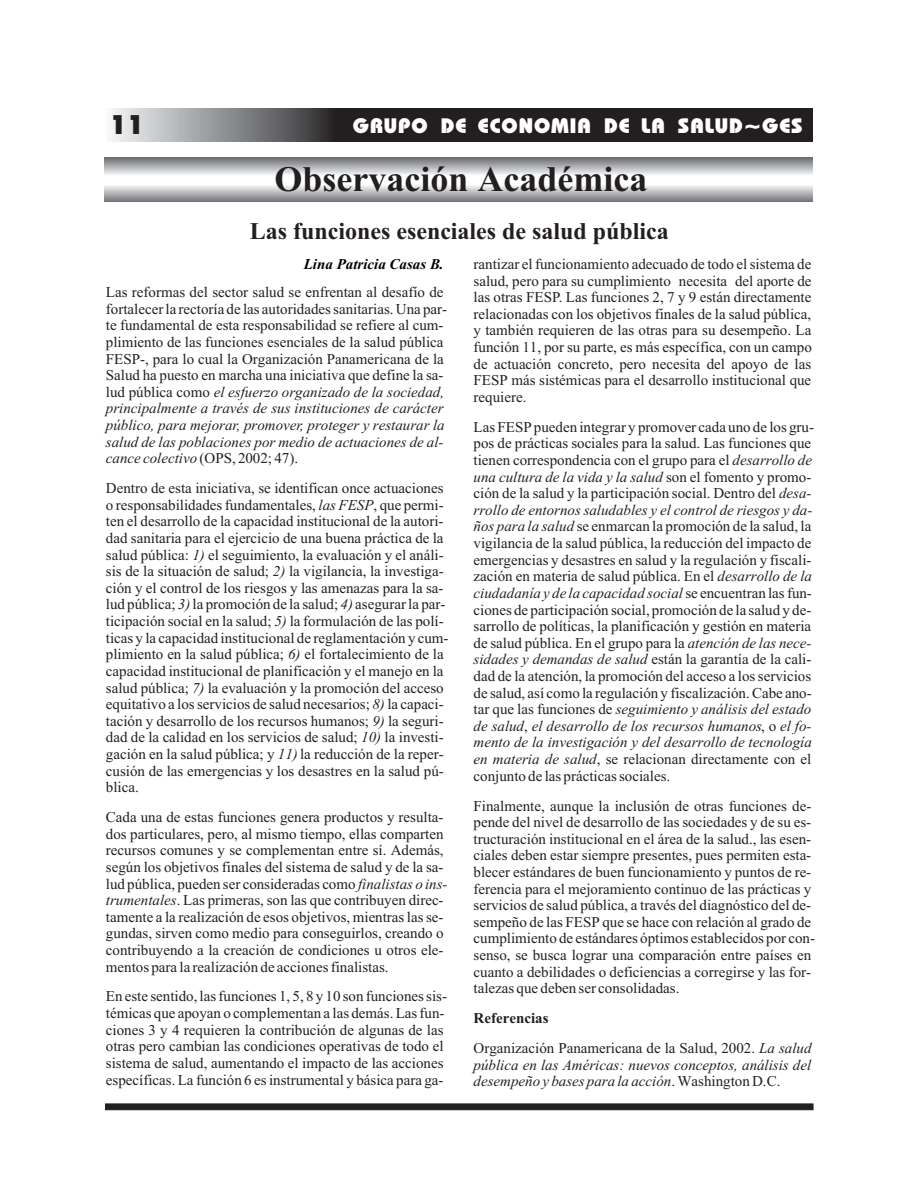
<style>
.page{position:relative;width:918px;height:1188px;background:#fff}
.page>*{position:absolute;margin:0;border:0;box-sizing:border-box;transform-origin:0 0}
.t1{font:700 36px "Times New Roman";color:#231f20}
.t2{font:27px "Bauhaus Hv BT";color:#231f20}
.t3{font:700 24px "Times New Roman";color:#231f20}
.t4{font:21px "Bauhaus Hv BT";letter-spacing:.045em;color:#fff}
.t5{font:15px/16.6px "Times New Roman";color:#231f20}
.t6{font:italic 15px/16.6px "Times New Roman";color:#231f20}
.t7{font:italic 700 15px "Times New Roman";color:#010202}
.s1{font-style:italic}
.s2{font-weight:700}
.s3{font-style:normal}
</style>
<div class="page">
<svg style="left:112px;top:109px;width:701px;height:32px;background:#454344"></svg>
<svg style="left:105px;top:158px;width:707px;height:44px"></svg>
<svg style="left:105px;top:1104px;width:708px;height:6px;background:#252122"></svg>
<h2 class="t2" style="left:110px;top:114px;width:34px">11</h2>
<h3 class="t4" style="left:353px;top:117px;width:451px">GRUPO DE ECONOMIA DE LA SALUD~GES</h3>
<h1 class="t1" style="left:274px;top:166px;width:374px">Observación Académica</h1>
<h3 class="t3" style="left:250px;top:223px;width:421px">Las funciones esenciales de salud pública</h3>
<p class="t7" style="left:304px;top:259px;width:141px">Lina Patricia Casas B.</p>
<p class="t5" style="left:474px;top:257px;width:340px;text-align:justify">rantizar el funcionamiento adecuado de todo el sistema de salud, pero para su cumplimiento necesita del aporte de las otras FESP. Las funciones 2, 7 y 9 están directamente relacionadas con los objetivos finales de la salud pública, y también requieren de las otras para su desempeño. La función 11, por su parte, es más específica, con un campo de actuación concreto, pero necesita del apoyo de las FESP más sistémicas para el desarrollo institucional que requiere.</p>
<p class="t5" style="left:474px;top:420px;width:342px">Las FESP pueden integrar y promover cada uno de los gru&shy;pos de prácticas sociales para la salud. Las funciones que tienen correspondencia con el grupo para el <span class="s1">desarrollo de una cultura de la vida y la salud</span> son el fomento y promo&shy;ción de la salud y la participación social. Dentro del <span class="s1">desa&shy;rrollo de entornos saludables y el control de riesgos y da&shy;ños para la salud</span> se enmarcan la promoción de la salud, la vigilancia de la salud pública, la reducción del impacto de emergencias y desastres en salud y la regulación y fiscali&shy;zación en materia de salud pública. En el <span class="s1">desarrollo de la ciudadanía y de la capacidad social</span> se encuentran las fun&shy;ciones de participación social, promoción de la salud y de&shy;sarrollo de políticas, la planificación y gestión en materia de salud pública. En el grupo para la <span class="s1">atención de las nece&shy;sidades y demandas de salud</span> están la garantía de la cali&shy;dad de la atención, la promoción del acceso a los servicios de salud, así como la regulación y fiscalización. Cabe ano&shy;tar que las funciones de <span class="s1">seguimiento y análisis del estado de salud</span>, <span class="s1">el desarrollo de los recursos humanos</span>, o <span class="s1">el fo&shy;mento de la investigación y del desarrollo de tecnología en materia de salud</span>, se relacionan directamente con el conjunto de las prácticas sociales.</p>
<p class="t5" style="left:474px;top:799px;width:343px">Finalmente, aunque la inclusión de otras funciones de&shy;pende del nivel de desarrollo de las sociedades y de su es&shy;tructuración institucional en el área de la salud., las esen&shy;ciales deben estar siempre presentes, pues permiten esta&shy;blecer estándares de buen funcionamiento y puntos de re&shy;ferencia para el mejoramiento continuo de las prácticas y servicios de salud pública, a través del diagnóstico del de&shy;sempeño de las FESP que se hace con relación al grado de cumplimiento de estándares óptimos establecidos por con&shy;senso, se busca lograr una comparación entre países en cuanto a debilidades o deficiencias a corregirse y las for&shy;talezas que deben ser consolidadas.</p>
<p class="t5" style="left:474px;top:1005px;width:339px;line-height:29.8px"><span class="s2">Referencias<br></span>Organización Panamericana de la Salud, 2002. <span class="s1">La salud</span></p>
<p class="t6" style="left:474px;top:1058px;width:339px">pública en las Américas: nuevos conceptos, análisis del desempeño y bases para la acción<span class="s3">. Washington D.C.</span></p>
<p class="t5" style="left:106px;top:285px;width:343px">Las reformas del sector salud se enfrentan al desafío de fortalecer la rectoría de las autoridades sanitarias. Una par&shy;te fundamental de esta responsabilidad se refiere al cum&shy;plimiento de las funciones esenciales de la salud pública FESP-, para lo cual la Organización Panamericana de la Salud ha puesto en marcha una iniciativa que define la sa&shy;lud pública como <span class="s1">el esfuerzo organizado de la sociedad, principalmente a través de sus instituciones de carácter público, para mejorar, promover, proteger y restaurar la salud de las poblaciones por medio de actuaciones de al&shy;cance colectivo</span> (OPS, 2002; 47).</p>
<p class="t5" style="left:106px;top:481px;width:344px">Dentro de esta iniciativa, se identifican once actuaciones o responsabilidades fundamentales, <span class="s1">las FESP</span>, que permi&shy;ten el desarrollo de la capacidad institucional de la autori&shy;dad sanitaria para el ejercicio de una buena práctica de la salud pública: <span class="s1">1)</span> el seguimiento, la evaluación y el análi&shy;sis de la situación de salud; <span class="s1">2)</span> la vigilancia, la investiga&shy;ción y el control de los riesgos y las amenazas para la sa&shy;lud pública; <span class="s1">3)</span> la promoción de la salud; <span class="s1">4)</span> asegurar la par&shy;ticipación social en la salud; <span class="s1">5)</span> la formulación de las polí&shy;ticas y la capacidad institucional de reglamentación y cum&shy;plimiento en la salud pública; <span class="s1">6)</span> el fortalecimiento de la capacidad institucional de planificación y el manejo en la salud pública; <span class="s1">7)</span> la evaluación y la promoción del acceso equitativo a los servicios de salud necesarios; <span class="s1">8)</span> la capaci&shy;tación y desarrollo de los recursos humanos; <span class="s1">9)</span> la seguri&shy;dad de la calidad en los servicios de salud; <span class="s1">10)</span> la investi&shy;gación en la salud pública; y <span class="s1">11)</span> la reducción de la reper&shy;cusión de las emergencias y los desastres en la salud pú&shy;blica.</p>
<p class="t5" style="left:106px;top:810px;width:343px">Cada una de estas funciones genera productos y resulta&shy;dos particulares, pero, al mismo tiempo, ellas comparten recursos comunes y se complementan entre sí. Además, según los objetivos finales del sistema de salud y de la sa&shy;lud pública, pueden ser consideradas como <span class="s1">finalistas o ins&shy;trumentales</span>. Las primeras, son las que contribuyen direc&shy;tamente a la realización de esos objetivos, mientras las se&shy;gundas, sirven como medio para conseguirlos, creando o contribuyendo a la creación de condiciones u otros ele&shy;mentos para la realización de acciones finalistas.</p>
<p class="t5" style="left:106px;top:990px;width:343px">En este sentido, las funciones 1, 5, 8 y 10 son funciones sis&shy;témicas que apoyan o complementan a las demás. Las fun&shy;ciones 3 y 4 requieren la contribución de algunas de las otras pero cambian las condiciones operativas de todo el sistema de salud, aumentando el impacto de las acciones específicas. La función 6 es instrumental y básica para ga-</p>
</div>
